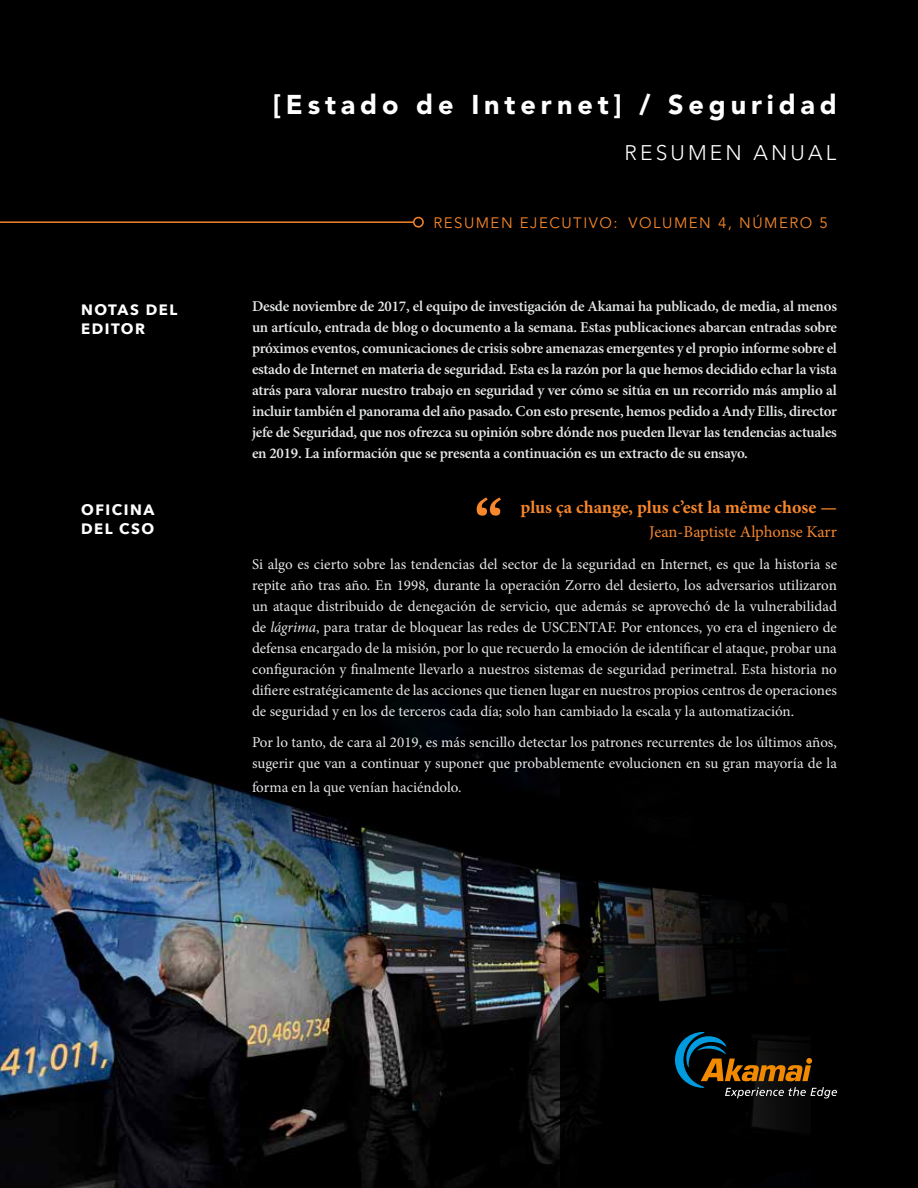
<style>
.page{position:relative;width:918px;height:1188px;background:#000}
.page>*{position:absolute;margin:0;border:0;box-sizing:border-box;transform-origin:0 0}
.t1{font:900 27px "Avenir LT Std";letter-spacing:.18em;color:#fff}
.t2{font:300 21px "Avenir LT Std";letter-spacing:.15em;color:#fff}
.t3{font:700 18px "Minion Pro";color:#f6862b}
.t4{font:16.5px "Minion Pro";letter-spacing:-.005em;color:#f6862b}
.t5{font:15px/21px "Minion Pro";color:#e6e7e8;text-align:justify}
.t6{font:600 15px/21px "Minion Pro";letter-spacing:-.015em;color:#e6e7e8;text-align:justify}
.t7{font:15px "Avenir LT Std";letter-spacing:.1em;color:#f6862b}
.t8{font:700 15px/19.5px "Avenir Next";letter-spacing:.1em;color:#fff}
.s1{font-style:italic}
</style>
<div class="page">
<img style="left:0;top:905px;width:561px;height:283px">
<img style="left:0;top:707px;width:723px;height:198px">
<hr style="left:0;top:221px;width:413px;height:2px;background:#f6862b">
<div style="left:413px;top:217px;width:11px;height:11px;border:2px solid #f6862b;border-radius:50%"></div>
<svg style="left:675px;top:1032px;width:162px;height:66px"></svg>
<svg style="left:477px;top:497px;width:24px;height:19px"></svg>
<p class="t8" style="left:81px;top:300px;width:98px">NOTAS DEL<br>EDITOR</p>
<p class="t8" style="left:81px;top:500px;width:75px">OFICINA<br>DEL CSO</p>
<h1 class="t1" style="left:273px;top:89px;width:566px">[Estado de Internet] / Seguridad</h1>
<h2 class="t2" style="left:625px;top:140px;width:213px">RESUMEN ANUAL</h2>
<p class="t7" style="left:433px;top:214px;width:186px">RESUMEN EJECUTIVO:</p>
<p class="t7" style="left:629px;top:214px;width:201px">VOLUMEN 4, NÚMERO 5</p>
<p class="t6" style="left:252px;top:295px;width:587px">Desde noviembre de 2017, el equipo de investigación de Akamai ha publicado, de media, al menos un artículo, entrada de blog o documento a la semana. Estas publicaciones abarcan entradas sobre próximos eventos, comunicaciones de crisis sobre amenazas emergentes y el propio informe sobre el estado de Internet en materia de seguridad. Esta es la razón por la que hemos decidido echar la vista atrás para valorar nuestro trabajo en seguridad y ver cómo se sitúa en un recorrido más amplio al incluir también el panorama del año pasado. Con esto presente, hemos pedido a Andy Ellis, director jefe de Seguridad, que nos ofrezca su opinión sobre dónde nos pueden llevar las tendencias actuales en 2019. La información que se presenta a continuación es un extracto de su ensayo.</p>
<p class="t3" style="left:521px;top:494px;width:318px">plus ça change, plus c’est la même chose —</p>
<p class="t4" style="left:649px;top:521px;width:189px">Jean-Baptiste Alphonse Karr</p>
<p class="t5" style="left:252px;top:553px;width:587px">Si algo es cierto sobre las tendencias del sector de la seguridad en Internet, es que la historia se repite año tras año. En 1998, durante la operación Zorro del desierto, los adversarios utilizaron un ataque distribuido de denegación de servicio, que además se aprovechó de la vulnerabilidad de <span class="s1">lágrima</span>, para tratar de bloquear las redes de USCENTAF. Por entonces, yo era el ingeniero de defensa encargado de la misión, por lo que recuerdo la emoción de identificar el ataque, probar una configuración y finalmente llevarlo a nuestros sistemas de seguridad perimetral. Esta historia no difiere estratégicamente de las acciones que tienen lugar en nuestros propios centros de operaciones de seguridad y en los de terceros cada día; solo han cambiado la escala y la automatización.</p>
<p class="t5" style="left:252px;top:732px;width:587px">Por lo tanto, de cara al 2019, es más sencillo detectar los patrones recurrentes de los últimos años, sugerir que van a continuar y suponer que probablemente evolucionen en su gran mayoría de la</p>
<p class="t5" style="left:252px;top:777px;width:211px">forma en la que venían haciéndolo.</p>
</div>
